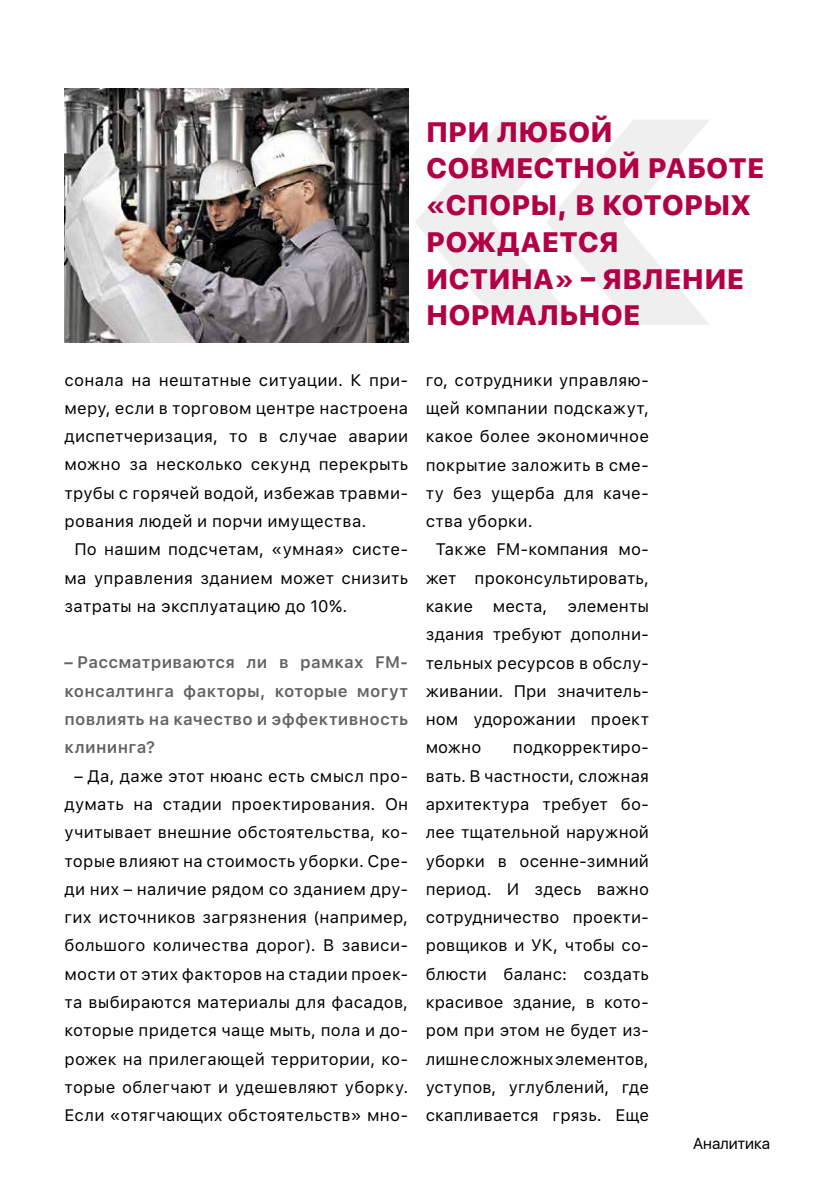
<style>
.page{position:relative;width:834px;height:1191px;background:#fff}
.page>*{position:absolute;margin:0;border:0;box-sizing:border-box;transform-origin:0 0}
.t1{font:800 28px/36.8px "SFUI Text";letter-spacing:-.015em;color:#b20047}
.t2{font:16.62px/28.3px "SFUI Text";letter-spacing:.015em;color:#000;text-align:center}
.t3{font:600 16.62px/28.3px "SFUI Text";letter-spacing:.015em;color:#636363;text-align:justify}
.t4{font:15.75px "SFUI Display";color:#000}
</style>
<div class="page">
<svg style="left:416px;top:120px;width:293px;height:205px;fill:#efefef"></svg>
<img style="left:65px;top:88px;width:343px;height:254px">
<h1 class="t1" style="left:425px;top:112px;width:340px">ПРИ ЛЮБОЙ<br>СОВМЕСТНОЙ РАБОТЕ «СПОРЫ, В КОТОРЫХ<br>РОЖДАЕТСЯ<br>ИСТИНА» – ЯВЛЕНИЕ<br>НОРМАЛЬНОЕ</h1>
<p class="t2" style="left:64px;top:365px;width:345px">сонала на нештатные ситуации. К при-</p>
<p class="t2" style="left:64px;top:393px;width:345px">меру, если в торговом центре настроена</p>
<p class="t2" style="left:64px;top:421px;width:345px">диспетчеризация, то в случае аварии</p>
<p class="t2" style="left:64px;top:450px;width:345px">можно за несколько секунд перекрыть</p>
<p class="t2" style="left:64px;top:478px;width:345px">трубы с горячей водой, избежав травми-</p>
<p class="t2" style="left:64px;top:506px;width:303px">рования людей и порчи имущества.</p>
<p class="t2" style="left:74px;top:534px;width:335px">По нашим подсчетам, «умная» систе-</p>
<p class="t2" style="left:64px;top:563px;width:345px">ма управления зданием может снизить</p>
<p class="t2" style="left:64px;top:591px;width:284px">затраты на эксплуатацию до 10%.</p>
<p class="t3" style="left:64px;top:647px;width:345px">– Рассматриваются ли в рамках FM&shy;консалтинга факторы, которые могут повлиять на качество и эффективность клининга?</p>
<p class="t2" style="left:64px;top:761px;width:345px">– Да, даже этот нюанс есть смысл про&shy;думать на стадии проектирования. Он учитывает внешние обстоятельства, ко&shy;торые влияют на стоимость уборки. Сре&shy;ди них – наличие рядом со зданием дру&shy;гих источников загрязнения (например, большого количества дорог). В зависи&shy;мости от этих факторов на стадии проек&shy;та выбираются материалы для фасадов, которые придется чаще мыть, пола и до&shy;рожек на прилегающей территории, ко&shy;торые облегчают и удешевляют уборку.<br>Если «отягчающих обстоятельств» мно-</p>
<p class="t2" style="left:425px;top:365px;width:225px">го, сотрудники управляю-</p>
<p class="t2" style="left:425px;top:393px;width:225px">щей компании подскажут,</p>
<p class="t2" style="left:425px;top:421px;width:225px">какое более экономичное</p>
<p class="t2" style="left:425px;top:450px;width:225px">покрытие заложить в сме-</p>
<p class="t2" style="left:425px;top:478px;width:225px">ту без ущерба для каче-</p>
<p class="t2" style="left:425px;top:506px;width:108px">ства уборки.</p>
<p class="t2" style="left:435px;top:535px;width:215px">Также FM-компания мо-</p>
<p class="t2" style="left:425px;top:563px;width:225px">жет проконсультировать,</p>
<p class="t2" style="left:425px;top:591px;width:225px">какие места, элементы</p>
<p class="t2" style="left:425px;top:619px;width:225px">здания требуют дополни-</p>
<p class="t2" style="left:425px;top:648px;width:225px">тельных ресурсов в обслу-</p>
<p class="t2" style="left:425px;top:676px;width:225px">живании. При значитель-</p>
<p class="t2" style="left:425px;top:704px;width:225px">ном удорожании проект</p>
<p class="t2" style="left:425px;top:733px;width:57px">можно</p>
<p class="t2" style="left:425px;top:733px;width:225px;text-align:justify;text-indent:87px">подкорректиро&shy;вать. В частности, сложная архитектура требует бо&shy;лее тщательной наружной уборки в осенне-зимний период. И здесь важно сотрудничество проекти&shy;ровщиков и УК, чтобы со&shy;блюсти баланс: создать красивое здание, в кото&shy;ром при этом не будет из&shy;лишне сложных элементов, уступов, углублений, где скапливается грязь. Еще</p>
<p class="t4" style="left:693px;top:1132px;width:78px">Аналитика</p>
</div>
